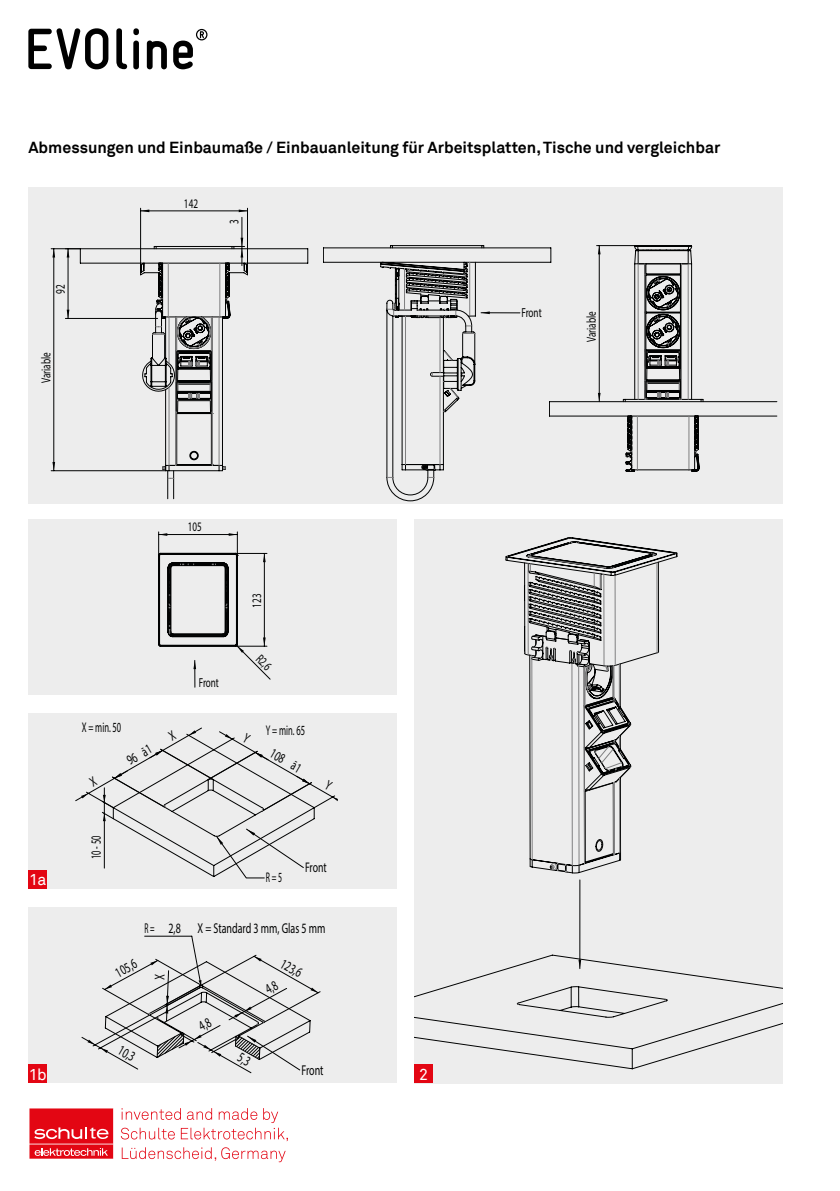
<style>
.page{position:relative;width:840px;height:1191px;background:#fff}
.page>*{position:absolute;margin:0;border:0;box-sizing:border-box;transform-origin:0 0}
.t1{font:700 16px "Akkurat";color:#000}
.t2{font:16px "Akkurat";color:#fff}
.t3{font:14.2px "Myriad Pro";color:#010202;scale:.7 1}
.t4{font:14.2px "Myriad Pro";color:#010202;scale:.52 1}
.t5{font:14px "Myriad Pro";color:#010202;scale:.61 1}
.t6{font:14px "Myriad Pro";color:#010202;scale:.7 1}
.t7{font:14px "Myriad Pro";color:#010202;scale:.6 1}
.t8{font:14px "Myriad Pro";color:#010202;scale:.56 1}
.t9{font:13.2px "Myriad Pro";color:#010202;scale:.7 1}
.t10{font:13px "Myriad Pro";color:#010202;scale:.69 1}
.t11{font:13px "Myriad Pro";color:#010202;scale:.7 1}
.t12{font:13px "Myriad Pro";color:#010202;scale:.71 1}
</style>
<div class="page">
<div style="left:28px;top:187px;width:754px;height:316px;background:#ededed"></div>
<hr style="left:51px;top:470px;width:114px;height:1px;background:#010202">
<hr style="left:53px;top:249px;width:1px;height:222px;background:#010202">
<hr style="left:65px;top:318px;width:92px;height:1px;background:#010202">
<svg style="left:51px;top:248px;width:29px;height:9px"></svg>
<hr style="left:68px;top:249px;width:1px;height:69px;background:#010202">
<hr style="left:140px;top:208px;width:1px;height:57px;background:#010202">
<hr style="left:247px;top:208px;width:1px;height:57px;background:#010202">
<svg style="left:80px;top:248px;width:228px;height:251px"></svg>
<svg style="left:140px;top:209px;width:107px;height:270px"></svg>
<svg style="left:323px;top:247px;width:226px;height:254px"></svg>
<svg style="left:386px;top:245px;width:103px;height:233px"></svg>
<svg style="left:549px;top:245px;width:227px;height:227px"></svg>
<div style="left:414px;top:519px;width:368px;height:564px;background:#ededed"></div>
<svg style="left:414px;top:552px;width:368px;height:517px"></svg>
<svg style="left:506px;top:537px;width:169px;height:468px"></svg>
<div style="left:28px;top:519px;width:369px;height:175px;background:#ededed"></div>
<div style="left:28px;top:713px;width:369px;height:176px;background:#ededed"></div>
<div style="left:28px;top:907px;width:369px;height:176px;background:#ededed"></div>
<svg style="left:158px;top:532px;width:112px;height:155px"></svg>
<div style="left:28px;top:870px;width:19px;height:19px;background:#e30613"></div>
<div style="left:28px;top:1064px;width:19px;height:19px;background:#e30613"></div>
<div style="left:414px;top:1064px;width:18px;height:19px;background:#e30613"></div>
<svg style="left:29px;top:1108px;width:85px;height:51px;background:#e72f3a"></svg>
<svg style="left:121px;top:1108px;width:167px;height:54px"></svg>
<svg style="left:147px;top:40px;width:20px;height:29px"></svg>
<svg style="left:116px;top:28px;width:11px;height:41px"></svg>
<svg style="left:28px;top:28px;width:80px;height:41px"></svg>
<div style="left:133px;top:41px;width:6px;height:28px;background:#000;border-radius:3px"></div>
<div style="left:133px;top:28px;width:6px;height:7px;background:#000;border-radius:3px"></div>
<svg style="left:173px;top:29px;width:34px;height:40px"></svg>
<svg style="left:75px;top:727px;width:262px;height:152px"></svg>
<svg style="left:81px;top:935px;width:240px;height:139px"></svg>
<p class="t1" style="left:28px;top:138px;width:693px">Abmessungen und Einbaumaße / Einbauanleitung für Arbeitsplatten, Tische und vergleichbar</p>
<p class="t9" style="left:52px;top:293px;width:15px;rotate:-90deg">92</p>
<p class="t9" style="left:38px;top:383px;width:45px;rotate:-90deg">Variable</p>
<p class="t9" style="left:184px;top:195px;width:22px">142</p>
<p class="t9" style="left:226px;top:224px;width:8px;rotate:-90deg">3</p>
<p class="t2" style="left:29px;top:870px;width:19px">1a</p>
<p class="t5" style="left:82px;top:718px;width:66px">X = min. 50</p>
<p class="t6" style="left:123px;top:753px;width:39px;rotate:-30deg">96 ā1</p>
<p class="t10" style="left:188px;top:519px;width:22px">105</p>
<p class="t10" style="left:199px;top:675px;width:31px">Front</p>
<p class="t12" style="left:248px;top:608px;width:21px;rotate:-90deg">123</p>
<p class="t11" style="left:264px;top:651px;width:25px;rotate:45deg">R2,6</p>
<p class="t5" style="left:265px;top:722px;width:66px">Y = min. 65</p>
<p class="t6" style="left:275px;top:745px;width:50px;rotate:30deg">108 ā1</p>
<p class="t7" style="left:87px;top:859px;width:41px;rotate:-90deg">10 - 50</p>
<p class="t4" style="left:144px;top:919px;width:71px">R = 2,8</p>
<p class="t8" style="left:265px;top:869px;width:31px">R = 5</p>
<p class="t6" style="left:305px;top:858px;width:32px">Front</p>
<p class="t3" style="left:197px;top:919px;width:184px">X = Standard 3 mm, Glas 5 mm</p>
<p class="t3" style="left:112px;top:966px;width:34px;rotate:-29deg">105,6</p>
<p class="t3" style="left:286px;top:954px;width:34px;rotate:30deg">123,6</p>
<p class="t3" style="left:123px;top:1041px;width:26px;rotate:30deg">10,3</p>
<p class="t3" style="left:301px;top:1061px;width:33px">Front</p>
<p class="t2" style="left:29px;top:1064px;width:19px">1b</p>
<p class="t2" style="left:419px;top:1064px;width:10px">2</p>
<p class="t9" style="left:521px;top:304px;width:30px">Front</p>
<p class="t9" style="left:583px;top:342px;width:45px;rotate:-90deg">Variable</p>
</div>
